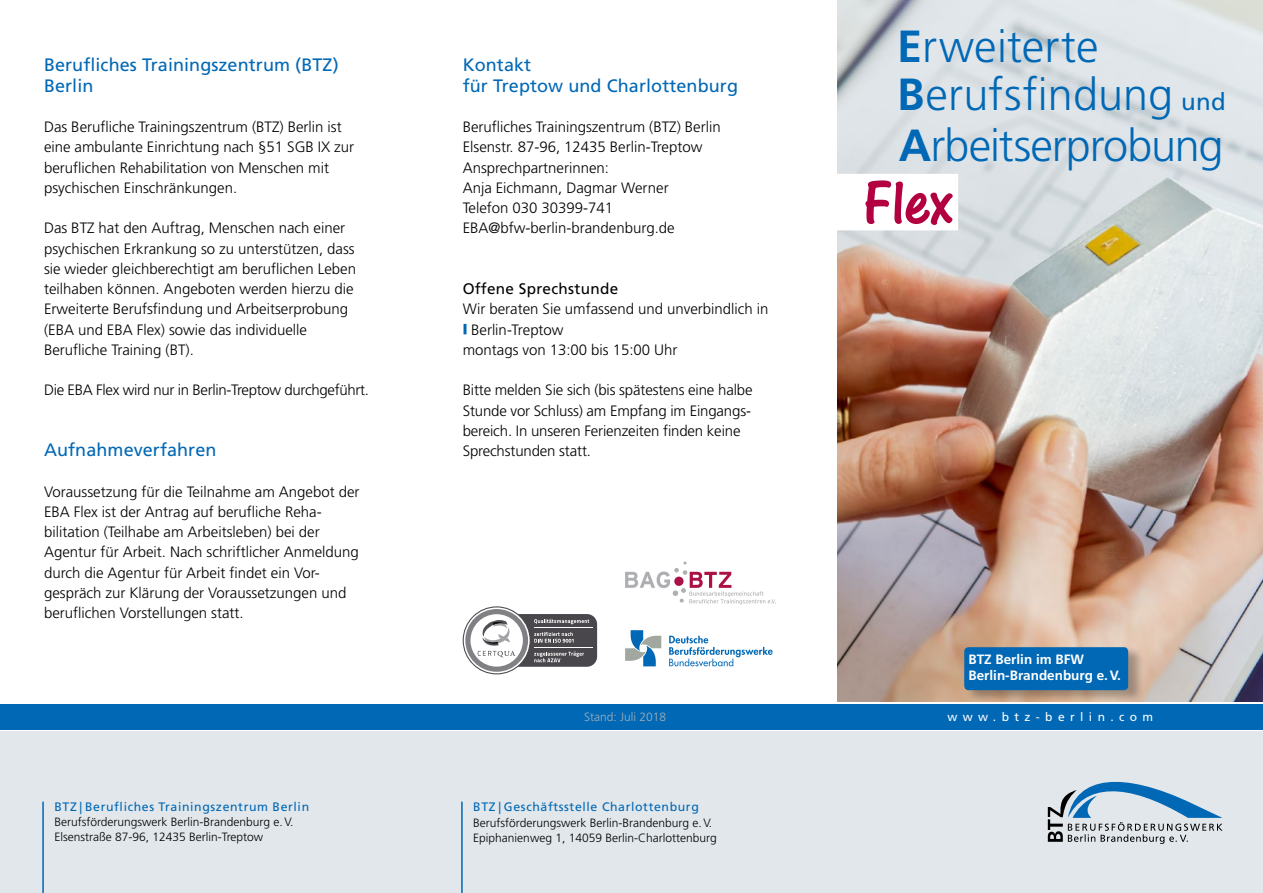
<style>
.page{position:relative;width:1263px;height:893px;background:#fff}
.page>*{position:absolute;margin:0;border:0;box-sizing:border-box;transform-origin:0 0}
.Tabelle_10pt{font:65.4px "One Stroke Script Plain";color:#b30041}
.Slogan{font:300 45px "Frutiger LT Std";letter-spacing:-.005em;color:#0068b5}
.Slogan-2{font:300 45px "Frutiger LT Std";letter-spacing:-.025em;color:#0068b5}
.Slogan-3{font:24px "Frutiger LT Std";color:#0068b5}
.ueberschrift{font:18px/20.2px "Frutiger LT Std";letter-spacing:.005em;color:#0068b5}
.fliess{font:15.3px "Frutiger LT Std";letter-spacing:.02em;color:#000}
.fliess-2{font:300 15px/20.2px "Frutiger LT Std";color:#000}
.fliess-3{font:300 15px "Frutiger LT Std";letter-spacing:-.02em;color:#000}
.fliess_Anstrich{font:300 15px "Frutiger LT Std";letter-spacing:-.005em;color:#000}
.t1{font:700 13.5px "Frutiger LT Std";color:#fff}
.t2{font:12.3px "Frutiger LT Std";letter-spacing:.05em;color:#0068b5}
.t3{font:300 12px/15px "Frutiger LT Std";color:#000}
.t4{font:12px "Frutiger LT Std";letter-spacing:.45em;color:#fff}
.Stand{font:300 12px "Frutiger LT Std";color:#a4b0b9}
.s1{font-weight:700}
</style>
<div class="page">
<img style="left:838px;top:0;width:425px;height:702px">
<div style="left:0;top:731px;width:1263px;height:162px;background:#e2e7eb"></div>
<div style="left:0;top:704px;width:1263px;height:25px;background:#0068b5"></div>
<hr style="left:461px;top:802px;width:2px;height:91px;background:#0068b5">
<hr style="left:42px;top:802px;width:2px;height:91px;background:#0068b5">
<div style="left:475px;top:614px;width:122px;height:53px;background:#49474b;border-radius:10px"></div>
<hr style="left:534px;top:647px;width:58px;height:1px;background:#fff">
<hr style="left:534px;top:627px;width:58px;height:1px;background:#fff">
<svg style="left:463px;top:606px;width:126px;height:68px"></svg>
<svg style="left:625px;top:630px;width:36px;height:36px"></svg>
<svg style="left:669px;top:636px;width:104px;height:30px"></svg>
<svg style="left:625px;top:561px;width:151px;height:43px"></svg>
<svg style="left:1048px;top:782px;width:174px;height:62px"></svg>
<svg style="left:463px;top:324px;width:3px;height:10px"></svg>
<div style="left:965px;top:646px;width:179px;height:58px;background:#000;opacity:.3"></div>
<div style="left:964px;top:647px;width:164px;height:43px;background:#0068b5;border-radius:4px"></div>
<div style="left:809px;top:174px;width:149px;height:56px;background:#fff"></div>
<p class="ueberschrift" style="left:44px;top:55px;width:296px">Berufliches Trainingszentrum (BTZ)<br>Berlin</p>
<p class="fliess-2" style="left:44px;top:117px;width:312px">Das Berufliche Trainingszentrum (BTZ) Berlin ist eine ambulante Einrichtung nach §51 SGB IX zur beruflichen Rehabilitation von Menschen mit psychischen Einschränkungen.</p>
<p class="fliess-2" style="left:44px;top:218px;width:314px">Das BTZ hat den Auftrag, Menschen nach einer psychischen Erkrankung so zu unterstützen, dass sie wieder gleichberechtigt am beruflichen Leben teilhaben können. Angeboten werden hierzu die Erweiterte Berufsfindung und Arbeitserprobung (EBA und EBA Flex) sowie das individuelle Berufliche Training (BT).</p>
<p class="fliess-3" style="left:44px;top:382px;width:326px">Die EBA Flex wird nur in Berlin-Treptow durchgeführt.</p>
<p class="ueberschrift" style="left:44px;top:440px;width:174px">Aufnahmeverfahren</p>
<p class="fliess-2" style="left:44px;top:481px;width:317px">Voraussetzung für die Teilnahme am Angebot der EBA Flex ist der Antrag auf berufliche Reha&shy;bilitation (Teilhabe am Arbeitsleben) bei der Agentur für Arbeit. Nach schriftlicher Anmeldung durch die Agentur für Arbeit findet ein Vor&shy;gespräch zur Klärung der Voraussetzungen und beruflichen Vorstellungen statt.</p>
<p class="t2" style="left:54px;top:799px;width:256px">BTZ | Berufliches Trainingszentrum Berlin</p>
<p class="t3" style="left:54px;top:815px;width:241px">Berufsförderungswerk Berlin-Brandenburg e.V.<br>Elsenstraße 87-96, 12435 Berlin-Treptow</p>
<p class="ueberschrift" style="left:463px;top:55px;width:70px">Kontakt</p>
<p class="ueberschrift" style="left:463px;top:75px;width:277px">für Treptow und Charlottenburg</p>
<p class="fliess-2" style="left:463px;top:117px;width:260px">Berufliches Trainingszentrum (BTZ) Berlin</p>
<p class="fliess-2" style="left:463px;top:137px;width:241px">Elsenstr. 87-96, 12435 Berlin-Treptow</p>
<p class="fliess-2" style="left:463px;top:157px;width:148px">Ansprechpartnerinnen:</p>
<p class="fliess-2" style="left:463px;top:178px;width:208px">Anja Eichmann, Dagmar Werner</p>
<p class="fliess-2" style="left:463px;top:198px;width:152px">Telefon 030 30399-741</p>
<p class="fliess-2" style="left:463px;top:218px;width:214px">EBA@bfw-berlin-brandenburg.de</p>
<p class="fliess" style="left:463px;top:280px;width:157px">Offene Sprechstunde</p>
<p class="fliess-2" style="left:463px;top:299px;width:307px">Wir beraten Sie umfassend und unverbindlich in</p>
<p class="fliess_Anstrich" style="left:471px;top:321px;width:94px">Berlin-Treptow</p>
<p class="fliess-2" style="left:463px;top:340px;width:216px">montags von 13:00 bis 15:00 Uhr</p>
<p class="fliess-2" style="left:463px;top:380px;width:291px">Bitte melden Sie sich (bis spätestens eine halbe Stunde vor Schluss) am Empfang im Eingangs-- bereich. In unseren Ferienzeiten finden keine Sprechstunden statt.</p>
<p class="Stand" style="left:584px;top:710px;width:84px">Stand: Juli 2018</p>
<p class="t2" style="left:473px;top:800px;width:227px">BTZ | Geschäftsstelle Charlottenburg</p>
<p class="t3" style="left:473px;top:815px;width:245px">Berufsförderungswerk Berlin-Brandenburg e.V.<br>Epiphanienweg 1, 14059 Berlin-Charlottenburg</p>
<p class="Slogan" style="left:897px;top:21px;width:203px"><span class="s1">E</span>rweiterte</p>
<p class="Slogan" style="left:897px;top:69px;width:278px"><span class="s1">B</span>erufsfindung</p>
<p class="Slogan-3" style="left:1181px;top:88px;width:46px">und</p>
<p class="Slogan-2" style="left:899px;top:120px;width:326px"><span class="s1">A</span>rbeitserprobung</p>
<p class="Tabelle_10pt" style="left:864px;top:165px;width:91px">Flex</p>
<p class="t1" style="left:968px;top:651px;width:117px">BTZ Berlin im BFW</p>
<p class="t1" style="left:968px;top:668px;width:154px">Berlin-Brandenburg e.V.</p>
<p class="t4" style="left:947px;top:709px;width:207px">www.btz-berlin.com</p>
</div>
